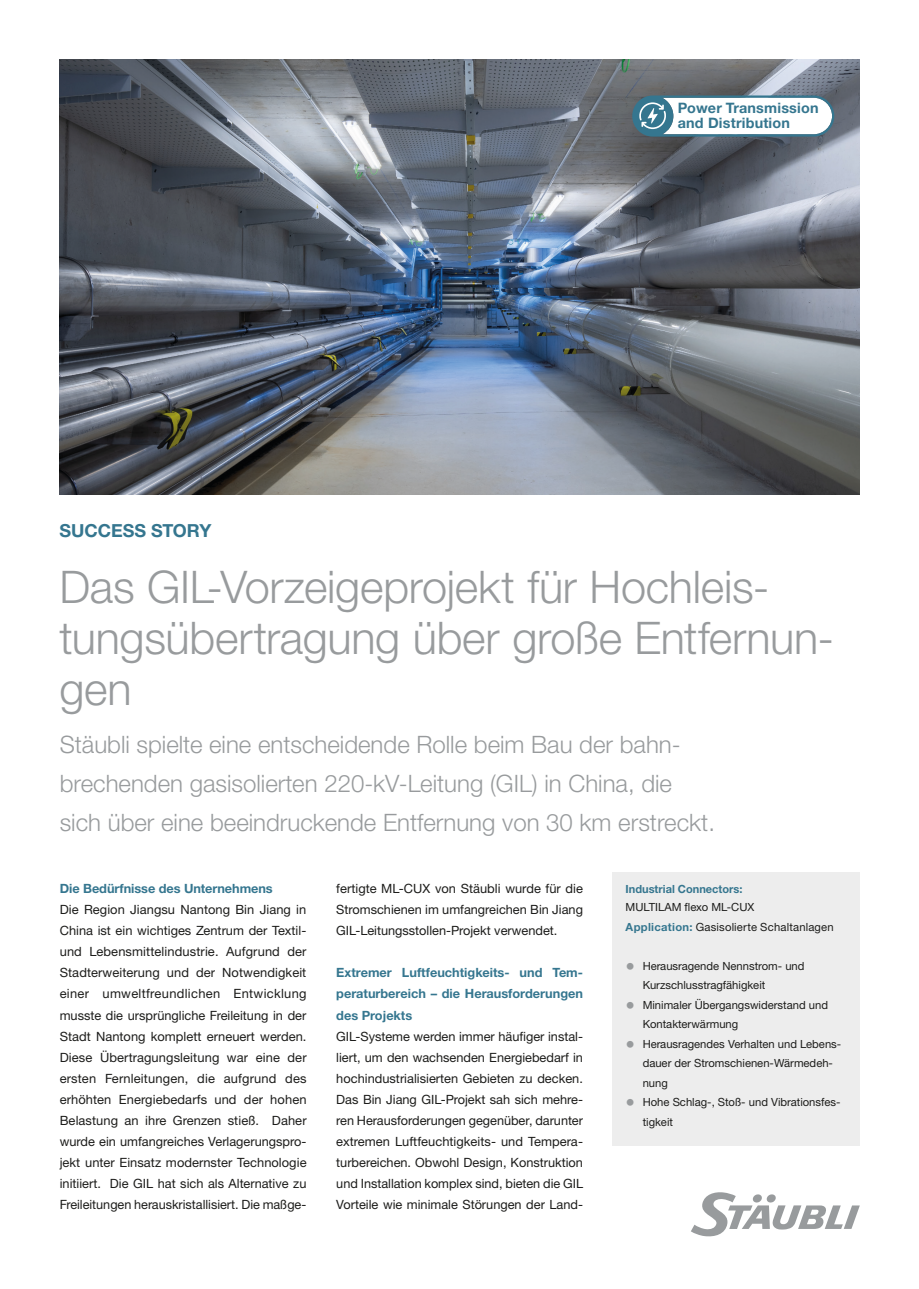
<style>
.page{position:relative;width:919px;height:1289px;background:#fff}
.page>*{position:absolute;margin:0;border:0;box-sizing:border-box;transform-origin:0 0}
.Headline{font:300 45px/51px "Helvetica Neue LTW1 G";letter-spacing:-.005em;color:#989b9d}
.Lead{font:300 24px/39px "Helvetica Neue LTW1 G";color:#989b9d}
.Category{font:700 18px "Helvetica Neue LTW1 G";color:#35768f}
.t1{font:700 14.4px/14.4px "Helvetica Neue LTW1 G";letter-spacing:.015em;color:#35768f}
.Text{font:12.75px/21px "Helvetica Neue LTW1 G";color:#1d1d1b;text-align:justify}
.Text_Title{font:700 12.75px/21px "Helvetica Neue LTW1 G";color:#35768f;text-align:justify}
.Box_Text{font:11.25px/19.5px "Helvetica Neue LTW1 G";color:#1d1d1b}
.Table_Body{font:700 11.25px/18px "Helvetica Neue LTW1 G";color:#35768f}
.s1{font-weight:400;color:#1d1d1b}
.s2{font-weight:700;color:#35768f}
.s3{font-family:"Arial";font-size:27px;color:#989b9d}
</style>
<div class="page">
<div style="left:613px;top:872px;width:246px;height:273px;background:#ededed"></div>
<svg style="left:691px;top:1192px;width:168px;height:45px"></svg>
<img style="left:60px;top:60px;width:799px;height:434px">
<svg style="left:632px;top:95px;width:202px;height:42px"></svg>
<p class="Category" style="left:59px;top:519px;width:154px">SUCCESS STORY</p>
<p class="t1" style="left:677px;top:101px;width:142px">Power Transmission and Distribution</p>
<p class="Headline" style="left:59px;top:561px;width:776px">Das GIL-Vorzeigeprojekt für Hochleis&shy;tungsübertragung über große Entfernun&shy;gen</p>
<p class="Lead" style="left:60px;top:724px;width:656px">Stäubli spielte eine entscheidende Rolle beim Bau der bahn&shy;brechenden gasisolierten 220-kV-Leitung (GIL) in China, die sich über eine beeindruckende Entfernung von 30 km erstreckt.</p>
<p class="Text_Title" style="left:60px;top:878px;width:214px">Die Bedürfnisse des Unternehmens</p>
<p class="Text" style="left:60px;top:899px;width:248px">Die Region Jiangsu Nantong Bin Jiang in China ist ein wichtiges Zentrum der Textil&shy;und Lebensmittelindustrie. Aufgrund der Stadterweiterung und der Notwendigkeit einer umweltfreundlichen Entwicklung musste die ursprüngliche Freileitung in der Stadt Nantong komplett erneuert werden.<br>Diese Übertragungsleitung war eine der ersten Fernleitungen, die aufgrund des erhöhten Energiebedarfs und der hohen Belastung an ihre Grenzen stieß. Daher wurde ein umfangreiches Verlagerungspro&shy;jekt unter Einsatz modernster Technologie initiiert. Die GIL hat sich als Alternative zu Freileitungen herauskristallisiert. Die maßge-</p>
<p class="Text" style="left:336px;top:878px;width:248px">fertigte ML-CUX von Stäubli wurde für die Stromschienen im umfangreichen Bin Jiang GIL-Leitungsstollen-Projekt verwendet.</p>
<p class="Text_Title" style="left:336px;top:962px;width:248px">Extremer Luftfeuchtigkeits- und Tem&shy;peraturbereich – die Herausforderungen des Projekts</p>
<p class="Text" style="left:336px;top:1025px;width:248px">GIL-Systeme werden immer häufiger instal&shy;liert, um den wachsenden Energiebedarf in hochindustrialisierten Gebieten zu decken.<br>Das Bin Jiang GIL-Projekt sah sich mehre&shy;ren Herausforderungen gegenüber, darunter extremen Luftfeuchtigkeits- und Tempera&shy;turbereichen. Obwohl Design, Konstruktion und Installation komplex sind, bieten die GIL Vorteile wie minimale Störungen der Land-</p>
<p class="Table_Body" style="left:625px;top:880px;width:130px">Industrial Connectors:<br><span class="s1">MULTILAM flexo ML-CUX</span></p>
<p class="Box_Text" style="left:625px;top:916px;width:210px"><span class="s2">Application:</span> Gasisolierte Schaltanlagen</p>
<p class="Box_Text" style="left:642px;top:955px;width:163px;text-indent:-17px"><span class="s3">•</span> Herausragende Nennstrom- und<br>Kurzschlusstragfähigkeit</p>
<p class="Box_Text" style="left:642px;top:994px;width:187px;text-indent:-17px"><span class="s3">•</span> Minimaler Übergangswiderstand und<br>Kontakterwärmung</p>
<p class="Box_Text" style="left:642px;top:1033px;width:200px;text-indent:-17px"><span class="s3">•</span> Herausragendes Verhalten und Lebens&shy;dauer der Stromschienen-Wärmedeh&shy;nung</p>
<p class="Box_Text" style="left:642px;top:1092px;width:199px;text-indent:-17px"><span class="s3">•</span> Hohe Schlag-, Stoß- und Vibrationsfes&shy;tigkeit</p>
</div>
